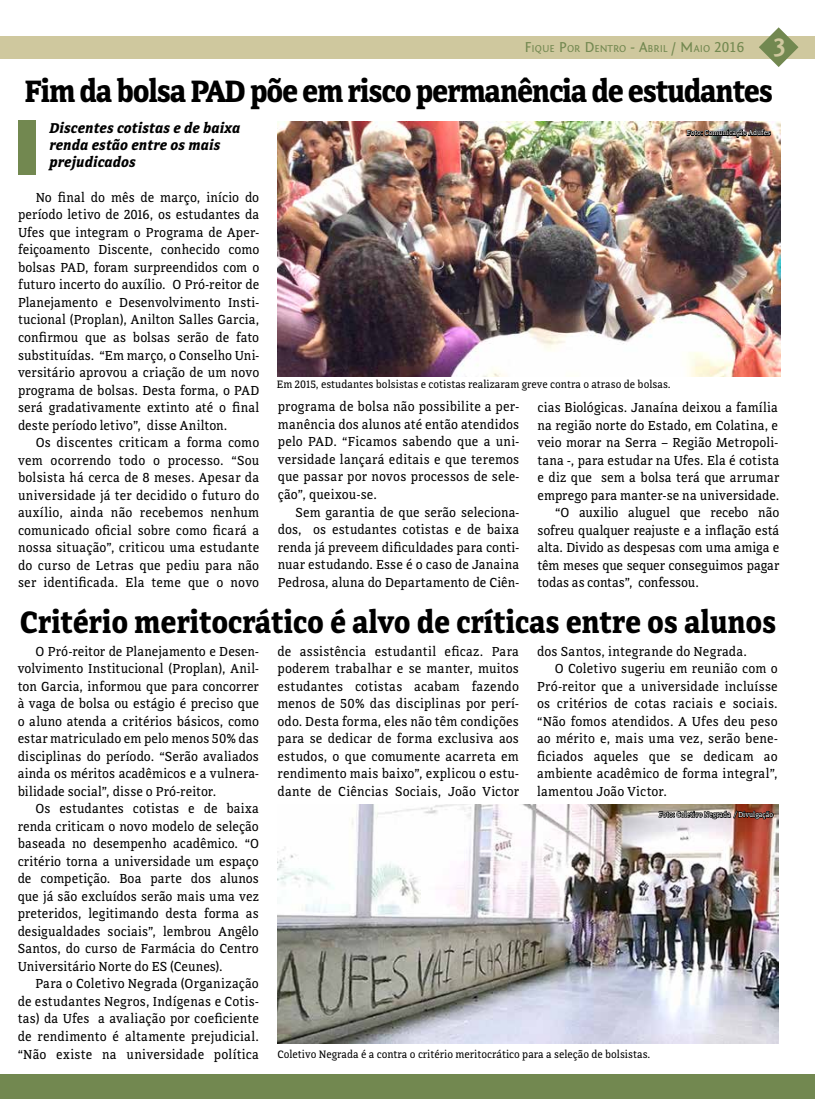
<style>
.page{position:relative;width:815px;height:1099px;background:#fff}
.page>*{position:absolute;margin:0;border:0;box-sizing:border-box;transform-origin:0 0}
.t1{font:700 32.5px "Directa Serif";letter-spacing:-.01em;color:#000}
.t2{font:700 32.5px "Directa Serif";letter-spacing:-.04em;color:#000}
.t3{font:italic 700 15px/17px "Directa Serif";letter-spacing:.01em;color:#000}
.t4{font:13.75px/17.5px "Directa Serif";letter-spacing:.005em;color:#000;text-align:justify}
.t5{font:11.25px "Directa Serif";color:#000}
.t6{font:10.5px "Fontin Sans Small Caps";color:#728850}
.t7{font:7.5px "Directa Serif";color:#fff}
.s1{font-size:15px}
.s2{font-family:"Fontin Sans";font-weight:700;font-size:26.25px;color:#cfc89e}
</style>
<div class="page">
<div style="left:0;top:36px;width:815px;height:22px;background:#cfc89e"></div>
<svg style="left:759px;top:27px;width:39px;height:40px"></svg>
<div style="left:0;top:1074px;width:815px;height:24px;background:#728850"></div>
<div style="left:18px;top:120px;width:17px;height:54px;background:#728850"></div>
<img style="left:277px;top:804px;width:502px;height:239px">
<svg style="left:658px;top:805px;width:116px;height:19px;background:#8b7269"></svg>
<img style="left:278px;top:121px;width:502px;height:255px">
<svg style="left:686px;top:122px;width:86px;height:16px"></svg>
<p class="t6" style="left:524px;top:43px;width:263px"><span class="s1">F</span>IQUE <span class="s1">P</span>OR <span class="s1">D</span>ENTRO <span class="s1">- A</span>BRIL <span class="s1">/ M</span>AIO <span class="s1">2016</span> <span class="s2">3</span></p>
<h1 class="t2" style="left:24px;top:71px;width:750px">Fim da bolsa PAD põe em risco permanência de estudantes</h1>
<p class="t3" style="left:49px;top:120px;width:192px">Discentes cotistas e de baixa renda estão entre os mais prejudicados</p>
<p class="t4" style="left:18px;top:188px;width:243px;text-indent:18px">No final do mês de março, início do período letivo de 2016, os estudantes da Ufes que integram o Programa de Aper&shy;feiçoamento Discente, conhecido como bolsas PAD, foram surpreendidos com o futuro incerto do auxílio. O Pró-reitor de Planejamento e Desenvolvimento Insti&shy;tucional (Proplan), Anilton Salles Garcia, confirmou que as bolsas serão de fato substituídas. “Em março, o Conselho Uni&shy;versitário aprovou a criação de um novo programa de bolsas. Desta forma, o PAD será gradativamente extinto até o final deste período letivo”, disse Anilton.</p>
<p class="t4" style="left:18px;top:434px;width:243px;text-indent:18px">Os discentes criticam a forma como vem ocorrendo todo o processo. “Sou bolsista há cerca de 8 meses. Apesar da universidade já ter decidido o futuro do auxílio, ainda não recebemos nenhum comunicado oficial sobre como ficará a nossa situação”, criticou uma estudante do curso de Letras que pediu para não ser identificada. Ela teme que o novo</p>
<p class="t7" style="left:687px;top:128px;width:85px">Foto: Comunicação Adufes</p>
<p class="t5" style="left:277px;top:378px;width:395px">Em 2015, estudantes bolsistas e cotistas realizaram greve contra o atraso de bolsas.</p>
<p class="t4" style="left:278px;top:398px;width:243px">programa de bolsa não possibilite a per&shy;manência dos alunos até então atendidos pelo PAD. “Ficamos sabendo que a uni&shy;versidade lançará editais e que teremos que passar por novos processos de sele&shy;ção”, queixou-se.</p>
<p class="t4" style="left:278px;top:503px;width:243px;text-indent:18px">Sem garantia de que serão seleciona&shy;dos, os estudantes cotistas e de baixa renda já preveem dificuldades para conti&shy;nuar estudando. Esse é o caso de Janaina Pedrosa, aluna do Departamento de Ciên-</p>
<p class="t4" style="left:537px;top:399px;width:242px">cias Biológicas. Janaína deixou a família</p>
<p class="t4" style="left:537px;top:416px;width:242px">na região norte do Estado, em Colatina, e</p>
<p class="t4" style="left:537px;top:434px;width:242px">veio morar na Serra – Região Metropoli-</p>
<p class="t4" style="left:537px;top:451px;width:243px">tana -, para estudar na Ufes. Ela é cotista</p>
<p class="t4" style="left:537px;top:469px;width:243px">e diz que sem a bolsa terá que arrumar</p>
<p class="t4" style="left:537px;top:486px;width:243px">emprego para manter-se na universidade.</p>
<p class="t4" style="left:555px;top:504px;width:226px">“O auxilio aluguel que recebo não</p>
<p class="t4" style="left:537px;top:521px;width:243px">sofreu qualquer reajuste e a inflação está</p>
<p class="t4" style="left:537px;top:539px;width:243px">alta. Divido as despesas com uma amiga e</p>
<p class="t4" style="left:537px;top:556px;width:243px">têm meses que sequer conseguimos pagar</p>
<p class="t4" style="left:537px;top:574px;width:163px">todas as contas”, confessou.</p>
<h1 class="t1" style="left:20px;top:602px;width:758px">Critério meritocrático é alvo de críticas entre os alunos</h1>
<p class="t4" style="left:18px;top:642px;width:243px;text-indent:18px">O Pró-reitor de Planejamento e Desen&shy;volvimento Institucional (Proplan), Anil&shy;ton Garcia, informou que para concorrer à vaga de bolsa ou estágio é preciso que o aluno atenda a critérios básicos, como estar matriculado em pelo menos 50% das disciplinas do período. “Serão avaliados ainda os méritos acadêmicos e a vulnera&shy;bilidade social”, disse o Pró-reitor.</p>
<p class="t4" style="left:18px;top:800px;width:243px;text-indent:18px">Os estudantes cotistas e de baixa renda criticam o novo modelo de seleção baseada no desempenho acadêmico. “O critério torna a universidade um espaço de competição. Boa parte dos alunos que já são excluídos serão mais uma vez preteridos, legitimando desta forma as desigualdades sociais”, lembrou Angêlo Santos, do curso de Farmácia do Centro Universitário Norte do ES (Ceunes).</p>
<p class="t4" style="left:18px;top:975px;width:243px;text-indent:18px">Para o Coletivo Negrada (Organização de estudantes Negros, Indígenas e Cotis&shy;tas) da Ufes a avaliação por coeficiente de rendimento é altamente prejudicial. “Não existe na universidade política</p>
<p class="t4" style="left:277px;top:642px;width:243px">de assistência estudantil eficaz. Para poderem trabalhar e se manter, muitos estudantes cotistas acabam fazendo menos de 50% das disciplinas por perí&shy;odo. Desta forma, eles não têm condições para se dedicar de forma exclusiva aos estudos, o que comumente acarreta em rendimento mais baixo”, explicou o estu&shy;dante de Ciências Sociais, João Victor</p>
<p class="t4" style="left:537px;top:642px;width:211px">dos Santos, integrande do Negrada.</p>
<p class="t4" style="left:555px;top:660px;width:224px">O Coletivo sugeriu em reunião com o</p>
<p class="t4" style="left:537px;top:677px;width:242px">Pró-reitor que a universidade incluísse</p>
<p class="t4" style="left:537px;top:695px;width:242px">os critérios de cotas raciais e sociais.</p>
<p class="t4" style="left:537px;top:712px;width:242px">“Não fomos atendidos. A Ufes deu peso</p>
<p class="t4" style="left:537px;top:730px;width:242px">ao mérito e, mais uma vez, serão bene-</p>
<p class="t4" style="left:537px;top:747px;width:242px">ficiados aqueles que se dedicam ao</p>
<p class="t4" style="left:537px;top:765px;width:242px">ambiente acadêmico de forma integral”,</p>
<p class="t4" style="left:537px;top:782px;width:131px">lamentou João Victor.</p>
<p class="t7" style="left:659px;top:809px;width:116px">Foto: Coletivo Negrada / Divulgação</p>
<p class="t5" style="left:277px;top:1047px;width:374px">Coletivo Negrada é a contra o critério meritocrático para a seleção de bolsistas.</p>
</div>
